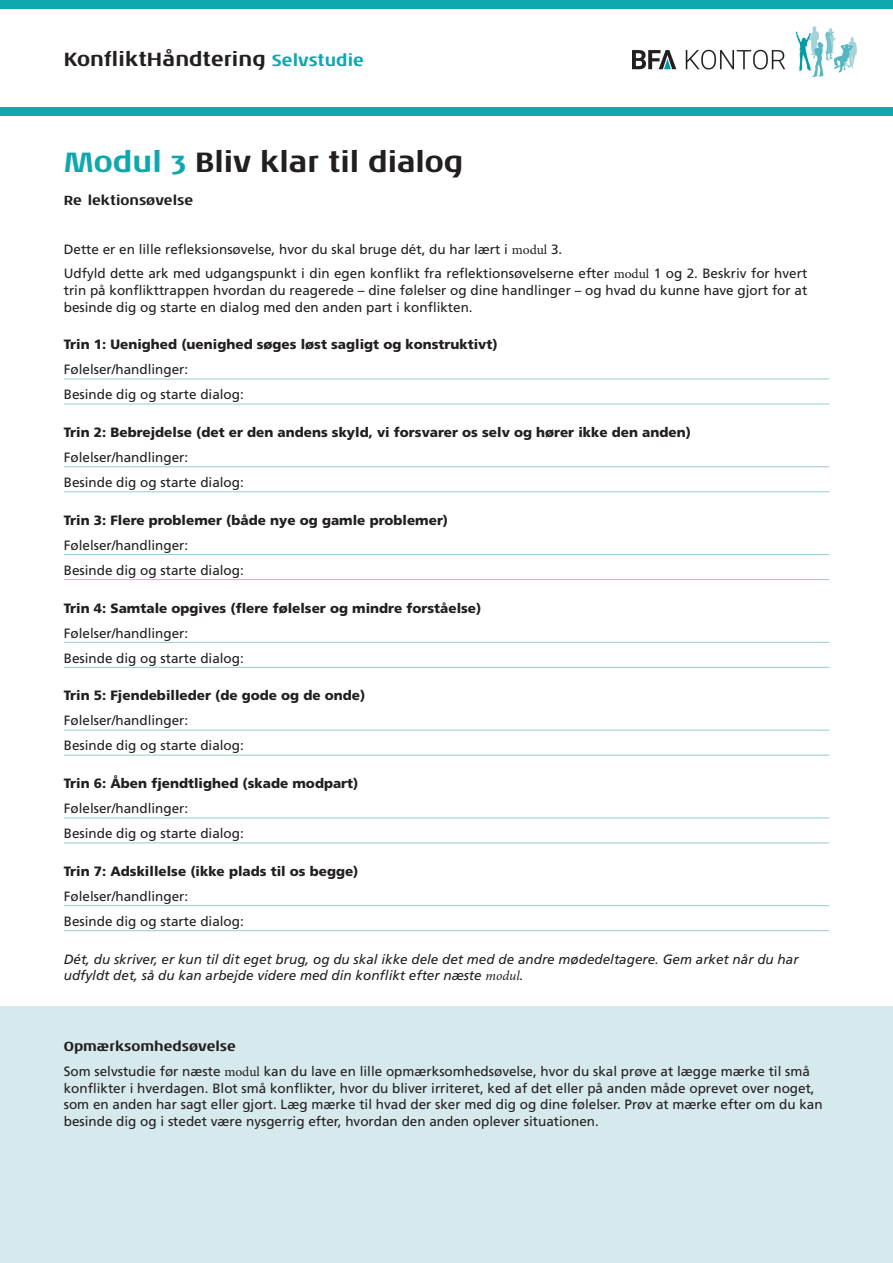
<style>
.page{position:relative;width:893px;height:1263px;background:#fff}
.page>*{position:absolute;margin:0;border:0;box-sizing:border-box;transform-origin:0 0}
.t1{font:700 28.5px "Noa LT Std";color:#231f20}
.t2{font:700 19.5px "Noa LT Std";color:#231f20}
.Brød_med_luft_over{font:13.5px/16.5px "Frutiger";color:#231f20}
.Spørgsmål_uden_streg{font:900 13.5px/25px "Frutiger";color:#231f20}
.Streger{font:13.5px "Frutiger";color:#231f20}
.Brød_med_luft_over-2{font:italic 13.5px/16.2px "Frutiger";color:#231f20}
.t3{font:700 13.5px "Noa LT Std";color:#231f20}
.s1{font-size:16.5px;color:#10a7af}
.s2{color:#10a7af}
.s3{font-family:"Minion Pro"}
.s4{font-weight:400}
.s5{font-family:"Noa LT Std";font-weight:700}
</style>
<div class="page">
<div style="left:0;top:1006px;width:893px;height:257px;background:#d6e9ec"></div>
<hr style="left:64px;top:379px;width:765px;height:1px;background:#95cbd2">
<hr style="left:64px;top:404px;width:765px;height:1px;background:#95cbd2">
<hr style="left:64px;top:466px;width:765px;height:1px;background:#95cbd2">
<hr style="left:64px;top:491px;width:765px;height:1px;background:#95cbd2">
<hr style="left:64px;top:554px;width:765px;height:1px;background:#95cbd2">
<hr style="left:64px;top:579px;width:765px;height:1px;background:#95cbd2">
<hr style="left:64px;top:642px;width:765px;height:1px;background:#95cbd2">
<hr style="left:64px;top:667px;width:765px;height:1px;background:#95cbd2">
<hr style="left:64px;top:730px;width:765px;height:1px;background:#95cbd2">
<hr style="left:64px;top:755px;width:765px;height:1px;background:#95cbd2">
<hr style="left:64px;top:817px;width:765px;height:1px;background:#95cbd2">
<hr style="left:64px;top:842px;width:765px;height:1px;background:#95cbd2">
<hr style="left:64px;top:905px;width:765px;height:1px;background:#95cbd2">
<hr style="left:64px;top:930px;width:765px;height:1px;background:#95cbd2">
<div style="left:0;top:0;width:893px;height:9px;background:#10a7af"></div>
<div style="left:0;top:107px;width:893px;height:9px;background:#10a7af"></div>
<img style="left:632px;top:27px;width:224px;height:50px">
<p class="t2" style="left:64px;top:47px;width:302px">KonfliktHåndtering <span class="s1">Selvstudie</span></p>
<p class="t1" style="left:64px;top:145px;width:401px"><span class="s2">Modul 3</span> Bliv klar til dialog</p>
<p class="t3" style="left:64px;top:191px;width:131px">Re lektionsøvelse</p>
<p class="Brød_med_luft_over" style="left:64px;top:237px;width:745px;line-height:24.8px">Dette er en lille refleksionsøvelse, hvor du skal bruge dét, du har lært i <span class="s3">modul</span> 3.<br>Udfyld dette ark med udgangspunkt i din egen konflikt fra reflektionsøvelserne efter <span class="s3">modul</span> 1 og 2. Beskriv for hvert</p>
<p class="Brød_med_luft_over" style="left:64px;top:282px;width:745px">trin på konflikttrappen hvordan du reagerede – dine følelser og dine handlinger – og hvad du kunne have gjort for at besinde dig og starte en dialog med den anden part i konflikten.</p>
<p class="Spørgsmål_uden_streg" style="left:64px;top:332px;width:435px">Trin 1: Uenighed (uenighed søges løst sagligt og konstruktivt)<br><span class="s4">Følelser/handlinger:</span></p>
<p class="Streger" style="left:64px;top:387px;width:182px">Besinde dig og starte dialog:</p>
<p class="Spørgsmål_uden_streg" style="left:64px;top:420px;width:629px">Trin 2: Bebrejdelse (det er den andens skyld, vi forsvarer os selv og hører ikke den anden)</p>
<p class="Streger" style="left:64px;top:449px;width:126px">Følelser/handlinger:</p>
<p class="Streger" style="left:64px;top:474px;width:182px">Besinde dig og starte dialog:</p>
<p class="Spørgsmål_uden_streg" style="left:64px;top:508px;width:386px">Trin 3: Flere problemer (både nye og gamle problemer)</p>
<p class="Streger" style="left:64px;top:537px;width:126px">Følelser/handlinger:</p>
<p class="Streger" style="left:64px;top:562px;width:182px">Besinde dig og starte dialog:</p>
<p class="Spørgsmål_uden_streg" style="left:64px;top:595px;width:419px">Trin 4: Samtale opgives (flere følelser og mindre forståelse)</p>
<p class="Streger" style="left:64px;top:625px;width:126px">Følelser/handlinger:</p>
<p class="Streger" style="left:64px;top:650px;width:182px">Besinde dig og starte dialog:</p>
<p class="Spørgsmål_uden_streg" style="left:64px;top:683px;width:303px">Trin 5: Fjendebilleder (de gode og de onde)</p>
<p class="Streger" style="left:64px;top:713px;width:126px">Følelser/handlinger:</p>
<p class="Streger" style="left:64px;top:738px;width:182px">Besinde dig og starte dialog:</p>
<p class="Spørgsmål_uden_streg" style="left:64px;top:771px;width:296px">Trin 6: Åben fjendtlighed (skade modpart)</p>
<p class="Streger" style="left:64px;top:801px;width:126px">Følelser/handlinger:</p>
<p class="Streger" style="left:64px;top:826px;width:182px">Besinde dig og starte dialog:</p>
<p class="Spørgsmål_uden_streg" style="left:64px;top:859px;width:296px">Trin 7: Adskillelse (ikke plads til os begge)</p>
<p class="Streger" style="left:64px;top:888px;width:126px">Følelser/handlinger:</p>
<p class="Streger" style="left:64px;top:913px;width:182px">Besinde dig og starte dialog:</p>
<p class="Brød_med_luft_over-2" style="left:64px;top:951px;width:736px">Dét, du skriver, er kun til dit eget brug, og du skal ikke dele det med de andre mødedeltagere. Gem arket når du har udfyldt det, så du kan arbejde videre med din konflikt efter næste <span class="s3">modul</span>.</p>
<p class="Brød_med_luft_over" style="left:64px;top:1034px;width:748px;line-height:24.8px"><span class="s5">Opmærksomhedsøvelse<br></span>Som selvstudie før næste <span class="s3">modul</span> kan du lave en lille opmærksomhedsøvelse, hvor du skal prøve at lægge mærke til små</p>
<p class="Brød_med_luft_over" style="left:64px;top:1080px;width:760px">konflikter i hverdagen. Blot små konflikter, hvor du bliver irriteret, ked af det eller på anden måde oprevet over noget, som en anden har sagt eller gjort. Læg mærke til hvad der sker med dig og dine følelser. Prøv at mærke efter om du kan besinde dig og i stedet være nysgerrig efter, hvordan den anden oplever situationen.</p>
</div>
